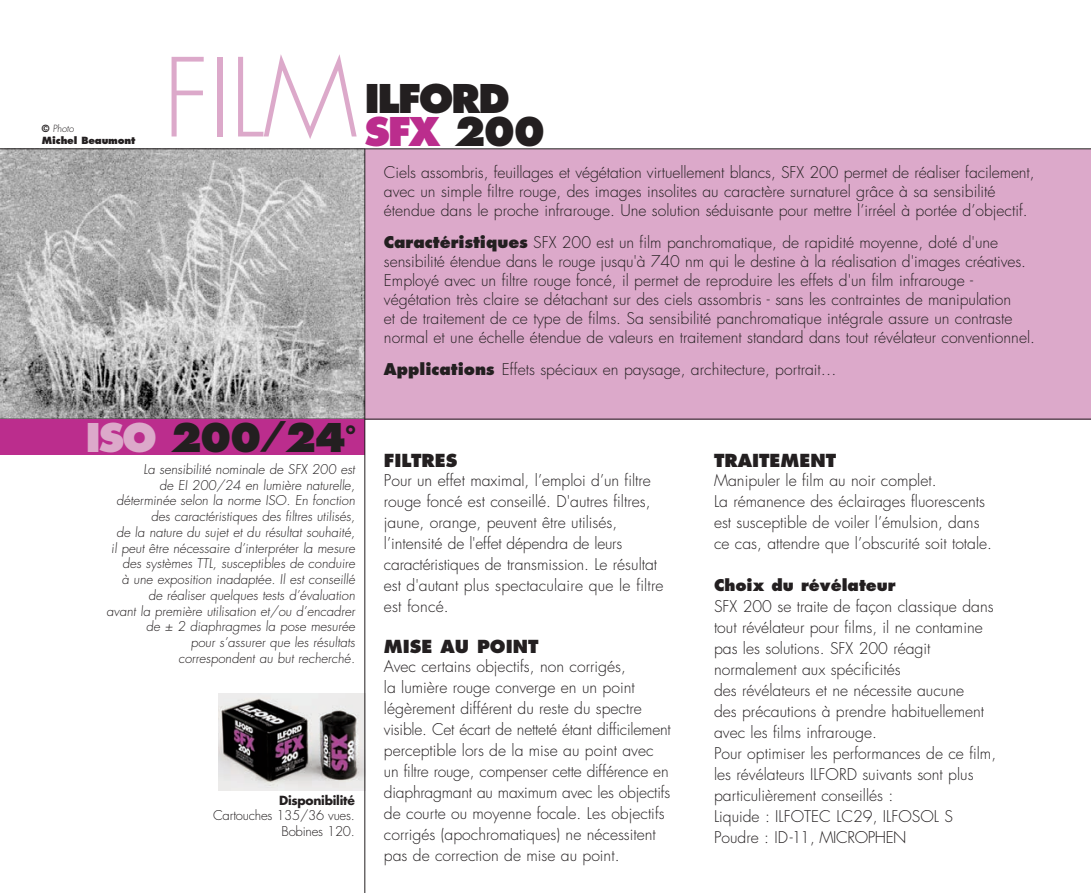
<style>
.page{position:relative;width:1092px;height:893px;background:#fff}
.page>*{position:absolute;margin:0;border:0;box-sizing:border-box;transform-origin:0 0}
.t1{font:300 105.7px "Futura";color:#dca9ca}
.t2{font:800 38.5px/33.2px "Futura";letter-spacing:-.06em;color:#231f20}
.t3{font:800 17.5px "Futura";color:#231f20}
.t4{font:300 15.75px/21px "Futura";color:#231f20}
.t5{font:800 15.75px "Futura";color:#231f20}
.t6{font:italic 300 13.12px/15.8px "Futura";color:#231f20;text-align:right}
.t7{font:300 13.12px/15.8px "Futura";letter-spacing:-.02em;color:#231f20;text-align:right}
.t8{font:700 12.25px "Futura";letter-spacing:-.02em;color:#231f20}
.t9{font:800 9.62px/11.9px "Futura";letter-spacing:-.015em;color:#231f20}
.s1{font-weight:300;font-style:italic}
.s2{color:#bb2d8d}
.s3{font-weight:800}
.s4{color:#dca9ca}
.s5{font-size:32.02px}
</style>
<div class="page">
<div style="left:363px;top:149px;width:727px;height:270px;background:#dca9ca"></div>
<hr style="left:0;top:454px;width:364px;height:1px;background:#231f20">
<img style="left:0;top:150px;width:364px;height:269px">
<hr style="left:0;top:149px;width:1090px;height:1px;background:#231f20">
<img style="left:218px;top:693px;width:146px;height:98px">
<hr style="left:0;top:419px;width:1090px;height:1px;background:#231f20">
<div style="left:0;top:419px;width:365px;height:35px;background:#bb2d8d"></div>
<hr style="left:364px;top:149px;width:1px;height:744px;background:#231f20">
<p class="t9" style="left:42px;top:123px;width:95px">© <span class="s1">Photo<br></span>Michel Beaumont</p>
<h1 class="t1" style="left:163px;top:34px;width:196px">FILM</h1>
<h2 class="t2" style="left:364px;top:82px;width:182px">ILFORD<br><span class="s2">SFX</span> 200</h2>
<p class="t4" style="left:384px;top:164px;width:652px;line-height:18.9px">Ciels assombris, feuillages et végétation virtuellement blancs, SFX 200 permet de réaliser facilement, avec un simple filtre rouge, des images insolites au caractère surnaturel grâce à sa sensibilité étendue dans le proche infrarouge. Une solution séduisante pour mettre l’irréel à portée d’objectif.</p>
<p class="t4" style="left:384px;top:234px;width:652px;line-height:18.9px"><span class="s3">Caractéristiques</span> SFX 200 est un film panchromatique, de rapidité moyenne, doté d'une sensibilité étendue dans le rouge jusqu'à 740 nm qui le destine à la réalisation d'images créatives.<br>Employé avec un filtre rouge foncé, il permet de reproduire les effets d'un film infrarouge - végétation très claire se détachant sur des ciels assombris - sans les contraintes de manipulation<br>et de traitement de ce type de films. Sa sensibilité panchromatique intégrale assure un contraste normal et une échelle étendue de valeurs en traitement standard dans tout révélateur conventionnel.</p>
<p class="t4" style="left:384px;top:359px;width:454px"><span class="s3">Applications</span> Effets spéciaux en paysage, architecture, portrait…</p>
<h2 class="t2" style="left:85px;top:420px;width:273px"><span class="s4">ISO</span> 200<span class="s5">/</span>24<sup>°</sup></h2>
<p class="t6" style="left:106px;top:462px;width:250px">La sensibilité nominale de SFX 200 est<br>de EI 200/24 en lumière naturelle, déterminée selon la norme ISO. En fonction des caractéristiques des filtres utilisés,<br>de la nature du sujet et du résultat souhaité,<br>il peut être nécessaire d’interpréter la mesure des systèmes TTL, susceptibles de conduire<br>à une exposition inadaptée. Il est conseillé de réaliser quelques tests d’évaluation<br>avant la première utilisation et/ou d’encadrer de ± 2 diaphragmes la pose mesurée<br>pour s’assurer que les résultats<br>correspondent au but recherché.</p>
<p class="t8" style="left:279px;top:793px;width:77px">Disponibilité</p>
<p class="t7" style="left:213px;top:808px;width:143px">Cartouches 135/36 vues.<br>Bobines 120.</p>
<p class="t3" style="left:384px;top:449px;width:75px">FILTRES</p>
<p class="t4" style="left:384px;top:470px;width:281px">Pour un effet maximal, l’emploi d’un filtre rouge foncé est conseillé. D'autres filtres, jaune, orange, peuvent être utilisés, l’intensité de l'effet dépendra de leurs caractéristiques de transmission. Le résultat est d'autant plus spectaculaire que le filtre est foncé.</p>
<p class="t3" style="left:384px;top:635px;width:156px">MISE AU POINT</p>
<p class="t4" style="left:384px;top:656px;width:288px">Avec certains objectifs, non corrigés,<br>la lumière rouge converge en un point légèrement différent du reste du spectre visible. Cet écart de netteté étant difficilement perceptible lors de la mise au point avec un filtre rouge, compenser cette différence en diaphragmant au maximum avec les objectifs de courte ou moyenne focale. Les objectifs corrigés (apochromatiques) ne nécessitent pas de correction de mise au point.</p>
<p class="t3" style="left:714px;top:450px;width:124px">TRAITEMENT</p>
<p class="t4" style="left:714px;top:470px;width:279px">Manipuler le film au noir complet.<br>La rémanence des éclairages fluorescents est susceptible de voiler l’émulsion, dans ce cas, attendre que l’obscurité soit totale.</p>
<p class="t5" style="left:714px;top:575px;width:183px">Choix du révélateur</p>
<p class="t4" style="left:714px;top:596px;width:284px">SFX 200 se traite de façon classique dans tout révélateur pour films, il ne contamine pas les solutions. SFX 200 réagit normalement aux spécificités<br>des révélateurs et ne nécessite aucune<br>des précautions à prendre habituellement avec les films infrarouge.<br>Pour optimiser les performances de ce film, les révélateurs ILFORD suivants sont plus particulièrement conseillés :<br>Liquide : ILFOTEC LC29, ILFOSOL S Poudre : ID -11, MICROPHEN</p>
</div>
